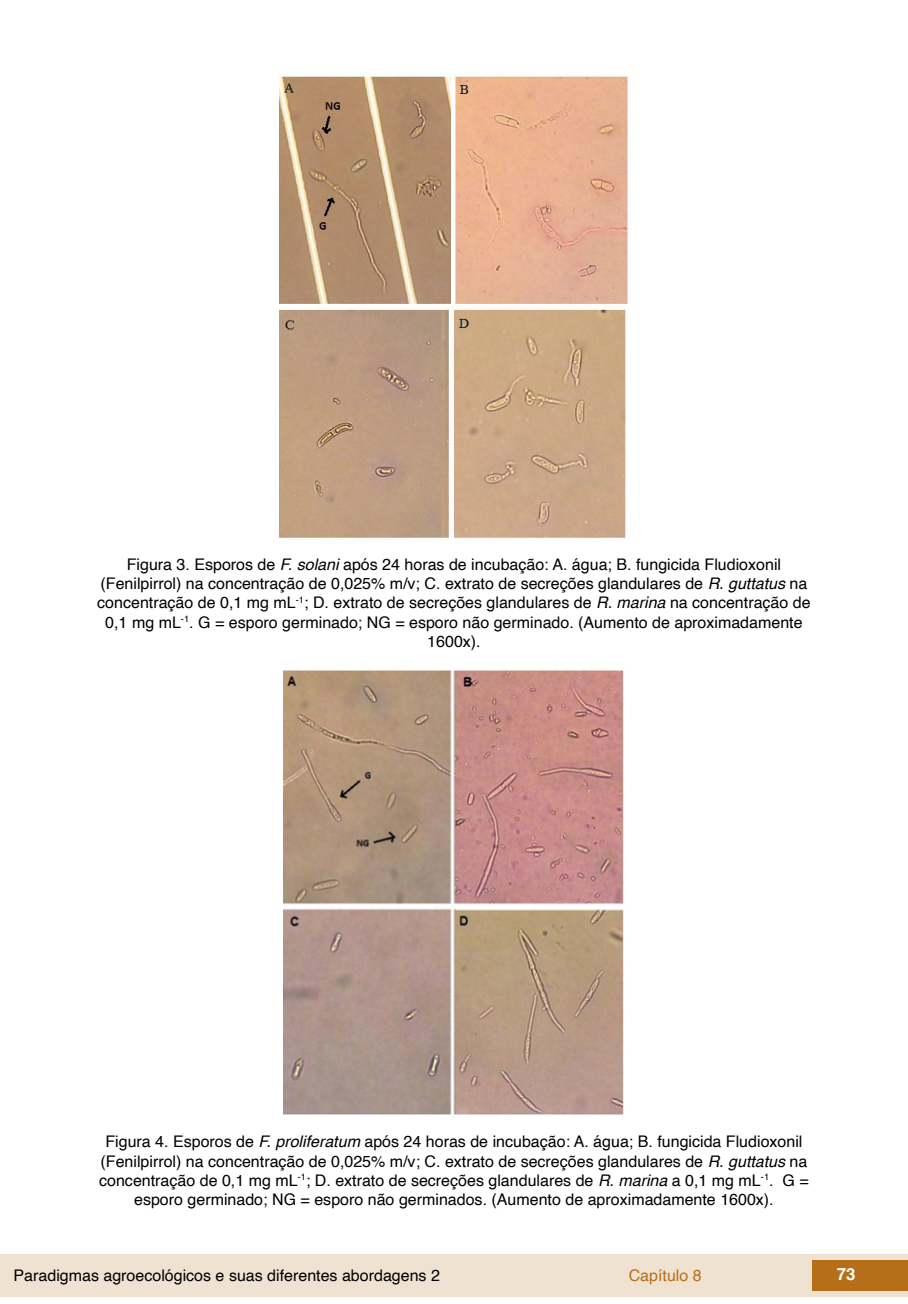
<style>
.page{position:relative;width:908px;height:1304px;background:#fff}
.page>*{position:absolute;margin:0;border:0;box-sizing:border-box;transform-origin:0 0}
.t1{font:700 16.8px "Helvetica";color:#fff}
.t2{font:16px/19.2px "Helvetica";color:#000;text-align:center}
.t3{font:16px "Helvetica";color:#b66e19}
.s1{font-style:italic}
</style>
<div class="page">
<div style="left:0;top:1254px;width:906px;height:43px;background:#f0e2d1"></div>
<div style="left:812px;top:1261px;width:95px;height:30px;background:#b66e19"></div>
<img style="left:279px;top:75px;width:349px;height:464px">
<img style="left:284px;top:670px;width:339px;height:445px">
<p class="t2" style="left:97px;top:555px;width:714px">Figura 3. Esporos de <span class="s1">F. solani</span> após 24 horas de incubação: A. água; B. fungicida Fludioxonil (Fenilpirrol) na concentração de 0,025% m/v; C. extrato de secreções glandulares de <span class="s1">R. guttatus</span> na concentração de 0,1 mg mL<sup>-1</sup>; D. extrato de secreções glandulares de <span class="s1">R. marina</span> na concentração de 0,1 mg mL<sup>-1</sup>. G = esporo germinado; NG = esporo não germinado. (Aumento de aproximadamente 1600x).</p>
<p class="t2" style="left:99px;top:1133px;width:710px">Figura 4. Esporos de <span class="s1">F. proliferatum</span> após 24 horas de incubação: A. água; B. fungicida Fludioxonil (Fenilpirrol) na concentração de 0,025% m/v; C. extrato de secreções glandulares de <span class="s1">R. guttatus</span> na concentração de 0,1 mg mL<sup>-1</sup>; D. extrato de secreções glandulares de <span class="s1">R. marina</span> a 0,1 mg mL<sup>-1</sup>. G = esporo germinado; NG = esporo não germinados. (Aumento de aproximadamente 1600x).</p>
<p class="t2" style="left:14px;top:1266px;width:427px">Paradigmas agroecológicos e suas diferentes abordagens 2</p>
<p class="t3" style="left:628px;top:1263px;width:74px">Capítulo 8</p>
<p class="t1" style="left:836px;top:1264px;width:20px">73</p>
</div>
